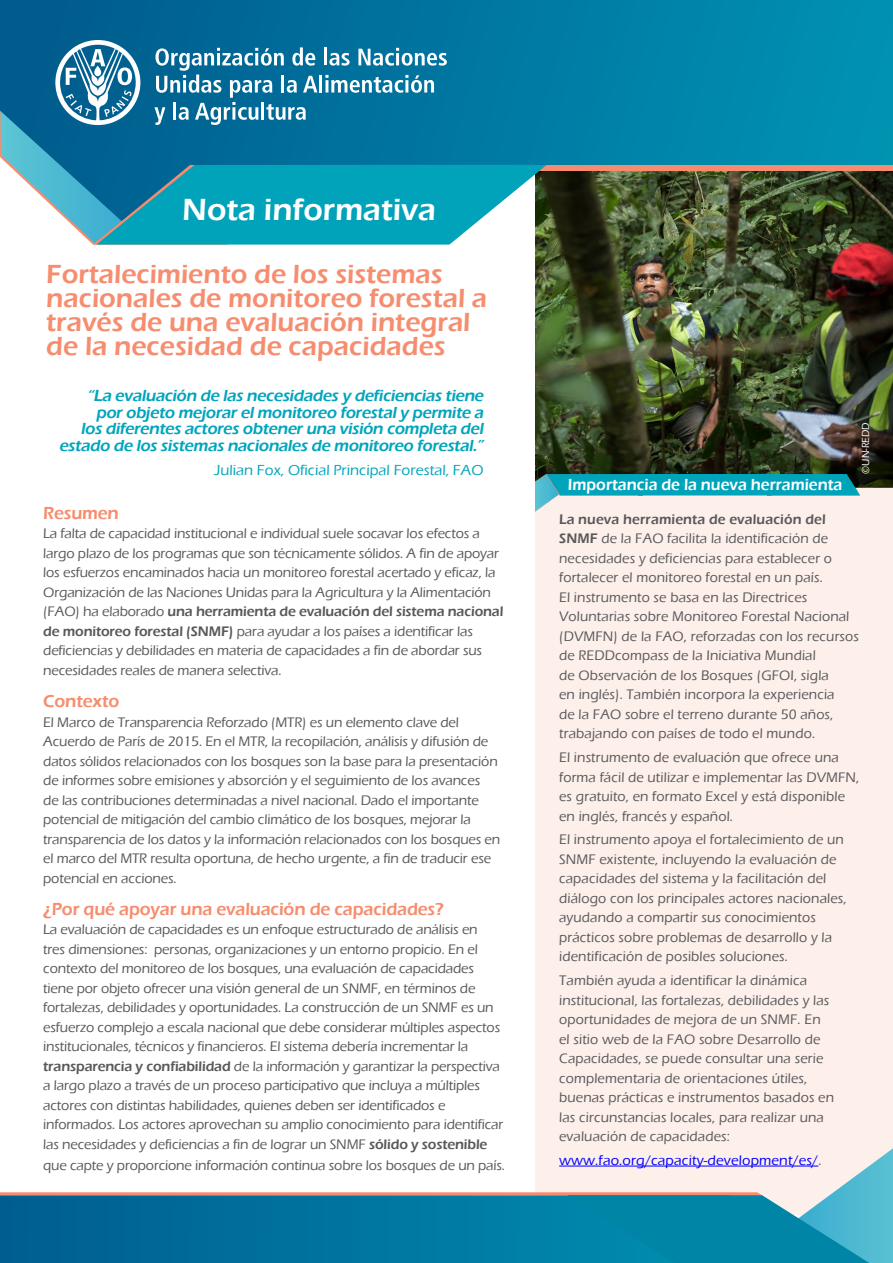
<style>
.page{position:relative;width:893px;height:1263px;background:#fff}
.page>*{position:absolute;margin:0;border:0;box-sizing:border-box;transform-origin:0 0}
.t1{font:600 31.5px "Eras ITC";color:#fff}
.t2{font:600 27px/24px "Eras ITC";color:#f68d6f}
.t3{font:600 18px "Eras ITC";letter-spacing:-.01em;color:#f68d6e}
.t4{font:600 16.5px/16.5px "Eras ITC";letter-spacing:-.02em;color:#00a5bc;text-align:right}
.t5{font:600 16.5px "Eras ITC";color:#fff;scale:.95 1}
.t6{font:500 15px "Eras ITC";color:#00a5bc}
.t7{font:500 14.25px/19.5px "Eras ITC";letter-spacing:-.01em;color:#58595b}
.t8{font:500 14.25px/19.5px "Eras ITC";letter-spacing:.01em;color:#58595b}
.t9{font:500 14.25px "Eras ITC";letter-spacing:.01em;color:#00f}
.t10{font:500 10.5px "Eras ITC";color:#fff;scale:.95 1}
.s1{font-weight:600}
.s2{color:#58595b}
</style>
<div class="page">
<img style="left:535px;top:228px;width:358px;height:259px">
<svg style="left:0;top:0;width:893px;height:228px;background:#127693"></svg>
<svg style="left:93px;top:165px;width:453px;height:80px;background:#1ba3b9"></svg>
<div style="left:535px;top:487px;width:358px;height:661px;background:#fdefea"></div>
<svg style="left:0;top:1148px;width:893px;height:115px"></svg>
<hr style="left:559px;top:1165px;width:259px;height:1px;background:#00f">
<img style="left:535px;top:466px;width:104px;height:48px">
<img style="left:639px;top:466px;width:128px;height:48px">
<img style="left:767px;top:466px;width:101px;height:48px">
<svg style="left:55px;top:40px;width:85px;height:85px"></svg>
<hr style="left:324px;top:47px;width:3px;height:18px;background:#fff">
<svg style="left:329px;top:53px;width:21px;height:13px"></svg>
<svg style="left:358px;top:48px;width:89px;height:18px"></svg>
<hr style="left:319px;top:75px;width:3px;height:18px;background:#fff">
<svg style="left:325px;top:75px;width:109px;height:18px"></svg>
<svg style="left:154px;top:47px;width:163px;height:78px"></svg>
<h1 class="t1" style="left:182px;top:191px;width:255px">Nota informativa</h1>
<h2 class="t2" style="left:46px;top:262px;width:443px">Fortalecimiento de los sistemas nacionales de monitoreo forestal a través de una evaluación integral de la necesidad de capacidades</h2>
<p class="t4" style="left:59px;top:388px;width:428px">“La evaluación de las necesidades y deficiencias tiene por objeto mejorar el monitoreo forestal y permite a<br>los diferentes actores obtener una visión completa del estado de los sistemas nacionales de monitoreo forestal.”</p>
<p class="t6" style="left:214px;top:461px;width:271px">Julian Fox, Oficial Principal Forestal, FAO</p>
<p class="t3" style="left:43px;top:503px;width:77px">Resumen</p>
<p class="t7" style="left:43px;top:524px;width:462px">La falta de capacidad institucional e individual suele socavar los efectos a largo plazo de los programas que son técnicamente sólidos. A fin de apoyar los esfuerzos encaminados hacia un monitoreo forestal acertado y eficaz, la Organización de las Naciones Unidas para la Agricultura y la Alimentación (FAO) ha elaborado <span class="s1">una herramienta de evaluación del sistema nacional de monitoreo forestal (SNMF)</span> para ayudar a los países a identificar las deficiencias y debilidades en materia de capacidades a fin de abordar sus necesidades reales de manera selectiva.</p>
<p class="t3" style="left:43px;top:691px;width:78px">Contexto</p>
<p class="t7" style="left:43px;top:712px;width:459px">El Marco de Transparencia Reforzado (MTR) es un elemento clave del Acuerdo de París de 2015. En el MTR, la recopilación, análisis y difusión de datos sólidos relacionados con los bosques son la base para la presentación de informes sobre emisiones y absorción y el seguimiento de los avances<br>de las contribuciones determinadas a nivel nacional. Dado el importante potencial de mitigación del cambio climático de los bosques, mejorar la transparencia de los datos y la información relacionados con los bosques en el marco del MTR resulta oportuna, de hecho urgente, a fin de traducir ese potencial en acciones.</p>
<p class="t3" style="left:43px;top:899px;width:402px">¿Por qué apoyar una evaluación de capacidades?</p>
<p class="t7" style="left:43px;top:920px;width:462px">La evaluación de capacidades es un enfoque estructurado de análisis en<br>tres dimensiones: personas, organizaciones y un entorno propicio. En el contexto del monitoreo de los bosques, una evaluación de capacidades tiene por objeto ofrecer una visión general de un SNMF, en términos de fortalezas, debilidades y oportunidades. La construcción de un SNMF es un esfuerzo complejo a escala nacional que debe considerar múltiples aspectos institucionales, técnicos y financieros. El sistema debería incrementar la <span class="s1">transparencia y confiabilidad</span> de la información y garantizar la perspectiva a largo plazo a través de un proceso participativo que incluya a múltiples actores con distintas habilidades, quienes deben ser identificados e informados. Los actores aprovechan su amplio conocimiento para identificar las necesidades y deficiencias a fin de lograr un SNMF <span class="s1">sólido y sostenible</span></p>
<p class="t7" style="left:43px;top:1155px;width:463px">que capte y proporcione información continua sobre los bosques de un país.</p>
<p class="t5" style="left:568px;top:475px;width:290px">Importancia de la nueva herramienta</p>
<p class="t10" style="left:860px;top:473px;width:55px;rotate:-90deg">©UN-REDD</p>
<p class="t8" style="left:559px;top:510px;width:301px"><span class="s1">La nueva herramienta de evaluación del SNMF</span> de la FAO facilita la identificación de necesidades y deficiencias para establecer o fortalecer el monitoreo forestal en un país.<br>El instrumento se basa en las Directrices Voluntarias sobre Monitoreo Forestal Nacional (DVMFN) de la FAO, reforzadas con los recursos de REDDcompass de la Iniciativa Mundial<br>de Observación de los Bosques (GFOI, sigla<br>en inglés). También incorpora la experiencia<br>de la FAO sobre el terreno durante 50 años, trabajando con países de todo el mundo.</p>
<p class="t8" style="left:559px;top:748px;width:302px">El instrumento de evaluación que ofrece una forma fácil de utilizar e implementar las DVMFN, es gratuito, en formato Excel y está disponible en inglés, francés y español.</p>
<p class="t8" style="left:559px;top:830px;width:289px">El instrumento apoya el fortalecimiento de un SNMF existente, incluyendo la evaluación de capacidades del sistema y la facilitación del diálogo con los principales actores nacionales, ayudando a compartir sus conocimientos prácticos sobre problemas de desarrollo y la identificación de posibles soluciones.</p>
<p class="t8" style="left:559px;top:971px;width:276px">También ayuda a identificar la dinámica institucional, las fortalezas, debilidades y las oportunidades de mejora de un SNMF. En el sitio web de la FAO sobre Desarrollo de Capacidades, se puede consultar una serie complementaria de orientaciones útiles, buenas prácticas e instrumentos basados en las circunstancias locales, para realizar una evaluación de capacidades:</p>
<p class="t9" style="left:559px;top:1152px;width:264px">www.fao.org/capacity-development/es/<span class="s2">.</span></p>
</div>
